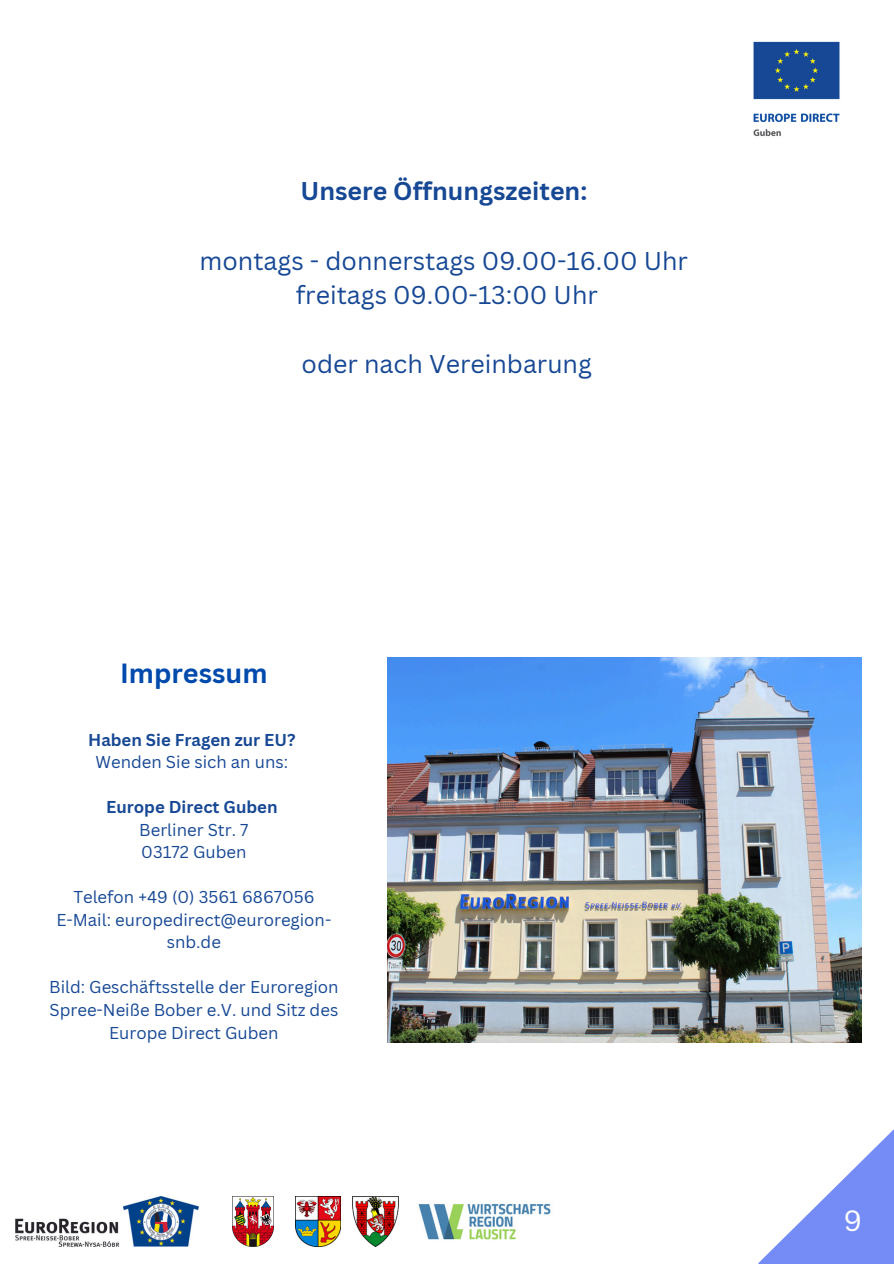
<style>
.page{position:relative;width:894px;height:1264px;background:#fff}
.page>*{position:absolute;margin:0;border:0;box-sizing:border-box;transform-origin:0 0}
.t1{font:28.5px "Canva Sans";color:#fff}
.t2{font:700 27px "Canva Sans";color:#004aad}
.t3{font:25.05px/34.7px "Canva Sans";color:#174895;text-align:center}
.t4{font:700 25.05px "Canva Sans";color:#174895}
.t5{font:16.8px/22.5px "Canva Sans";color:#174895;text-align:center}
.t6{font:700 16.8px "Canva Sans";color:#174895}
</style>
<div class="page">
<svg style="left:758px;top:1130px;width:135px;height:133px"></svg>
<img style="left:753px;top:41px;width:87px;height:96px">
<img style="left:15px;top:1196px;width:184px;height:50px">
<img style="left:233px;top:1196px;width:40px;height:50px">
<img style="left:295px;top:1196px;width:45px;height:50px">
<img style="left:352px;top:1196px;width:47px;height:50px">
<img style="left:418px;top:1203px;width:133px;height:37px">
<img style="left:387px;top:657px;width:474px;height:385px">
<p class="t4" style="left:300px;top:174px;width:288px">Unsere Öffnungszeiten:</p>
<p class="t3" style="left:199px;top:242px;width:490px">montags - donnerstags 09.00-16.00 Uhr freitags 09.00-13:00 Uhr</p>
<p class="t3" style="left:301px;top:346px;width:292px">oder nach Vereinbarung</p>
<p class="t2" style="left:120px;top:653px;width:149px">Impressum</p>
<p class="t6" style="left:88px;top:728px;width:209px">Haben Sie Fragen zur EU?</p>
<p class="t5" style="left:95px;top:750px;width:194px">Wenden Sie sich an uns:</p>
<p class="t6" style="left:106px;top:795px;width:173px">Europe Direct Guben</p>
<p class="t5" style="left:139px;top:818px;width:111px">Berliner Str. 7</p>
<p class="t5" style="left:141px;top:840px;width:107px">03172 Guben</p>
<p class="t5" style="left:73px;top:885px;width:242px">Telefon +49 (0) 3561 6867056</p>
<p class="t5" style="left:56px;top:908px;width:276px">E-Mail: europedirect@euroregion&shy;snb.de</p>
<p class="t5" style="left:49px;top:975px;width:291px">Bild: Geschäftsstelle der Euroregion<br>Spree-Neiße Bober e.V. und Sitz des<br>Europe Direct Guben</p>
<p class="t1" style="left:843px;top:1200px;width:20px">9</p>
</div>
